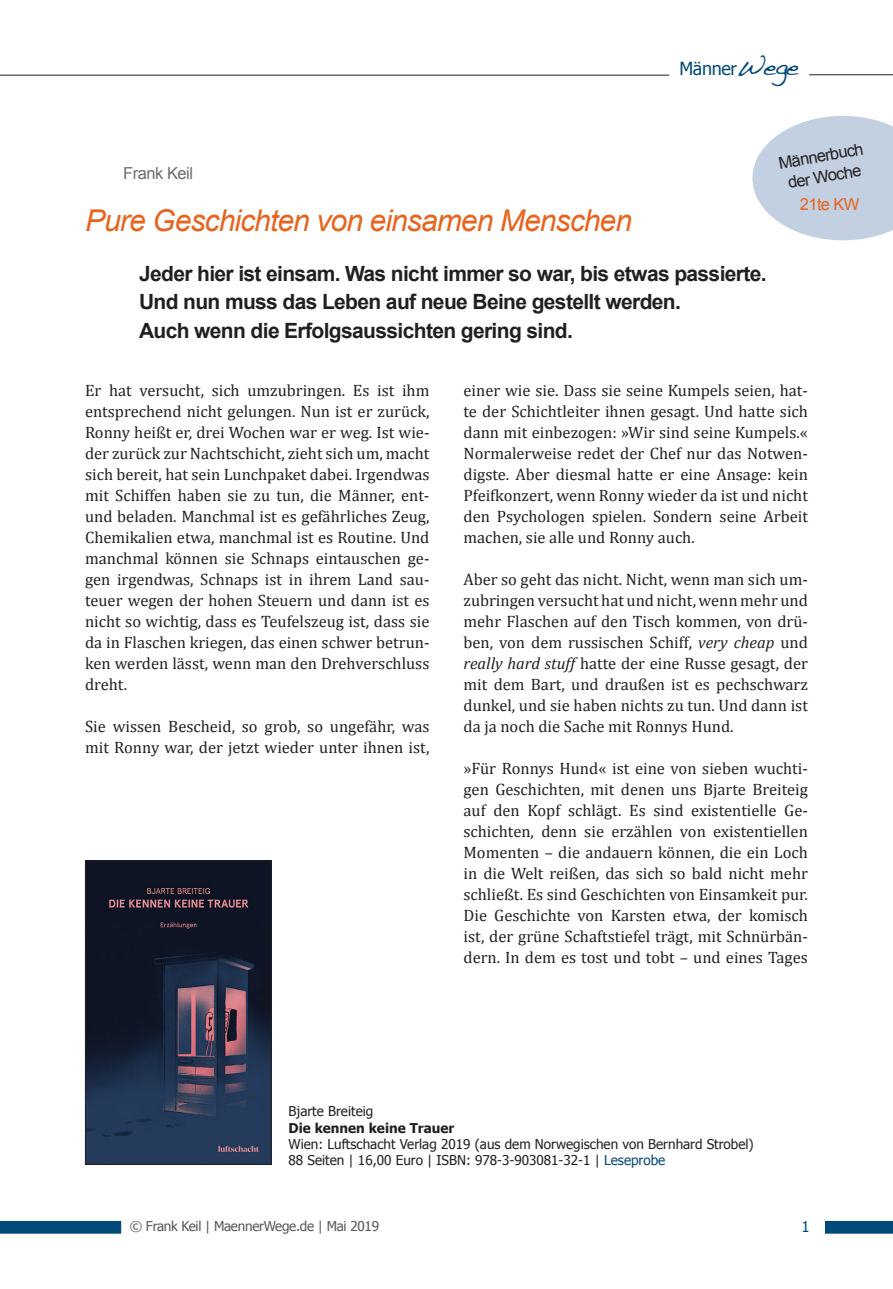
<style>
.page{position:relative;width:893px;height:1289px;background:#fff}
.page>*{position:absolute;margin:0;border:0;box-sizing:border-box;transform-origin:0 0}
.Titel{font:italic 30px "Arial";letter-spacing:-.03em;color:#e7641f}
.Titel-2{font:700 21px "Arial";letter-spacing:-.03em;color:#231f20}
.t1{font:18px "Tahoma";letter-spacing:-.02em;color:#004979}
.Lauftext_Cambria{font:16.5px/21px "Cambria";color:#231f20;text-align:justify}
.Autor_Thema{font:16.5px "Arial";color:#231f20}
.Autor_Thema-2{font:16.5px "Arial";letter-spacing:-.03em;color:#6c6d70}
.Autor_Thema-3{font:16.5px "Arial";letter-spacing:-.04em;color:#e7641f}
.t2{font:15px "Tahoma";color:#004979}
.t3{font:13.5px "Tahoma";color:#231f20}
.t4{font:13.5px "Tahoma";letter-spacing:-.02em;color:#57585a}
.t5{font:700 13.5px "Tahoma";color:#231f20}
.s1{font-family:"Handwriting Dakota";font-size:27px}
.s2{font-style:italic}
.s3{color:#004979}
</style>
<div class="page">
<svg style="left:0;top:1220px;width:121px;height:13px;background:#125682"></svg>
<svg style="left:825px;top:1220px;width:68px;height:13px"></svg>
<hr style="left:809px;top:74px;width:84px;height:1px;background:#231f20">
<hr style="left:0;top:75px;width:669px;height:1px;background:#231f20">
<img style="left:87px;top:862px;width:182px;height:300px">
<div style="left:85px;top:860px;width:186px;height:304px;border:1px solid #231f20"></div>
<svg style="left:752px;top:116px;width:141px;height:124px"></svg>
<p class="t1" style="left:679px;top:57px;width:121px">Männer<span class="s1">Wege</span></p>
<p class="Autor_Thema-2" style="left:123px;top:162px;width:71px">Frank Keil</p>
<p class="Titel" style="left:85px;top:201px;width:548px">Pure Geschichten von einsamen Menschen</p>
<p class="Titel-2" style="left:139px;top:259px;width:629px">Jeder hier ist einsam. Was nicht immer so war, bis etwas passierte.</p>
<p class="Titel-2" style="left:139px;top:288px;width:543px">Und nun muss das Leben auf neue Beine gestellt werden.</p>
<p class="Titel-2" style="left:139px;top:316px;width:435px">Auch wenn die Erfolgsaussichten gering sind.</p>
<p class="Autor_Thema" style="left:777px;top:152px;width:87px;rotate:-10deg">Männerbuch</p>
<p class="Autor_Thema" style="left:786px;top:172px;width:76px;rotate:-10deg">der Woche</p>
<p class="Autor_Thema-3" style="left:800px;top:193px;width:61px">21te KW</p>
<p class="Lauftext_Cambria" style="left:85px;top:379px;width:346px">Er hat versucht, sich umzubringen. Es ist ihm entsprechend nicht gelungen. Nun ist er zurück, Ronny heißt er, drei Wochen war er weg. Ist wie&shy;der zurück zur Nachtschicht, zieht sich um, macht sich bereit, hat sein Lunchpaket dabei. Irgendwas mit Schiffen haben sie zu tun, die Männer, ent&shy;und beladen. Manchmal ist es gefährliches Zeug, Chemikalien etwa, manchmal ist es Routine. Und manchmal können sie Schnaps eintauschen ge&shy;gen irgendwas, Schnaps ist in ihrem Land sau&shy;teuer wegen der hohen Steuern und dann ist es nicht so wichtig, dass es Teufelszeug ist, dass sie da in Flaschen kriegen, das einen schwer betrun&shy;ken werden lässt, wenn man den Drehverschluss dreht.</p>
<p class="Lauftext_Cambria" style="left:85px;top:715px;width:346px">Sie wissen Bescheid, so grob, so ungefähr, was mit Ronny war, der jetzt wieder unter ihnen ist,</p>
<p class="Lauftext_Cambria" style="left:463px;top:379px;width:346px">einer wie sie. Dass sie seine Kumpels seien, hat&shy;te der Schichtleiter ihnen gesagt. Und hatte sich dann mit einbezogen: »Wir sind seine Kumpels.« Normalerweise redet der Chef nur das Notwen&shy;digste. Aber diesmal hatte er eine Ansage: kein Pfeifkonzert, wenn Ronny wieder da ist und nicht den Psychologen spielen. Sondern seine Arbeit machen, sie alle und Ronny auch.</p>
<p class="Lauftext_Cambria" style="left:463px;top:568px;width:346px">Aber so geht das nicht. Nicht, wenn man sich um&shy;zubringen versucht hat und nicht, wenn mehr und mehr Flaschen auf den Tisch kommen, von drü&shy;ben, von dem russischen Schiff, <span class="s2">very cheap</span> und <span class="s2">really hard stuff</span> hatte der eine Russe gesagt, der mit dem Bart, und draußen ist es pechschwarz dunkel, und sie haben nichts zu tun. Und dann ist da ja noch die Sache mit Ronnys Hund.</p>
<p class="Lauftext_Cambria" style="left:463px;top:757px;width:346px">»Für Ronnys Hund« ist eine von sieben wuchti&shy;gen Geschichten, mit denen uns Bjarte Breiteig auf den Kopf schlägt. Es sind existentielle Ge&shy;schichten, denn sie erzählen von existentiellen Momenten – die andauern können, die ein Loch in die Welt reißen, das sich so bald nicht mehr schließt. Es sind Geschichten von Einsamkeit pur.</p>
<p class="Lauftext_Cambria" style="left:463px;top:904px;width:346px">Die Geschichte von Karsten etwa, der komisch ist, der grüne Schaftstiefel trägt, mit Schnürbän&shy;dern. In dem es tost und tobt – und eines Tages</p>
<p class="t3" style="left:288px;top:1102px;width:86px">Bjarte Breiteig</p>
<p class="t5" style="left:288px;top:1118px;width:167px">Die kennen keine Trauer</p>
<p class="t3" style="left:288px;top:1135px;width:467px">Wien: Luftschacht Verlag 2019 (aus dem Norwegischen von Bernhard Strobel)</p>
<p class="t3" style="left:288px;top:1151px;width:378px">88 Seiten | 16,00 Euro | ISBN: 978-3-903081-32-1 | <span class="s3">Leseprobe</span></p>
<p class="t4" style="left:130px;top:1217px;width:251px">© Frank Keil | MaennerWege.de | Mai 2019</p>
<p class="t2" style="left:801px;top:1217px;width:10px">1</p>
</div>
